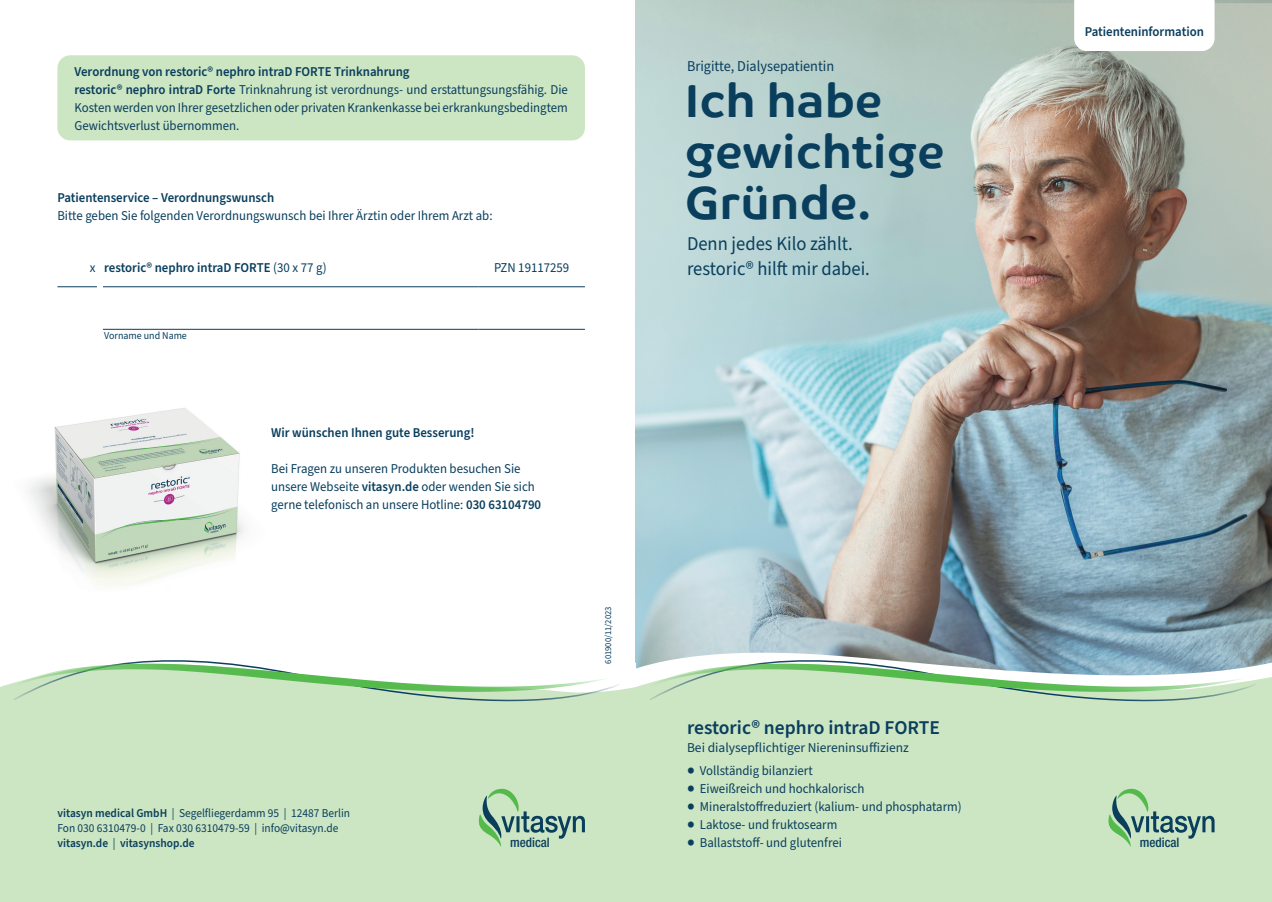
<style>
.page{position:relative;width:1272px;height:902px;background:#fff}
.page>*{position:absolute;margin:0;border:0;box-sizing:border-box;transform-origin:0 0}
.t1{font:700 46.5px/51px "Co Text";color:#093e5d}
.t2{font:19.5px/24px "Source Sans Pro";color:#093e5d;scale:.95 1}
.t3{font:600 19.5px "Source Sans Pro";color:#093e5d}
.t4{font:15px "Source Sans Pro";color:#093e5d;scale:.95 1}
.t5{font:13.5px/18px "Source Sans Pro";color:#093e5d;scale:.95 1}
.t6{font:600 13.5px "Source Sans Pro";color:#093e5d;scale:.95 1}
.t7{font:13.5px "Source Sans Pro";color:#093e5d}
.t8{font:500 condensed 13.05px "Helvetica Neue LT Pro";color:#093e5d}
.t9{font:12px/15px "Source Sans Pro";color:#093e5d;scale:.95 1}
.t10{font:10.5px "Source Sans Pro";color:#093e5d;scale:.95 1}
.t11{font:9px "Source Sans Pro";color:#093e5d;scale:.95 1}
.s1{font-weight:600}
.s2{font-weight:400}
.s3{font-family:"Source Code Pro"}
</style>
<div class="page">
<img style="left:29px;top:407px;width:216px;height:180px">
<img style="left:636px;top:0;width:635px;height:652px">
<div style="left:636px;top:662px;width:635px;height:239px;background:#cce5c3"></div>
<svg style="left:648px;top:652px;width:607px;height:55px"></svg>
<div style="left:0;top:662px;width:636px;height:239px;background:#cce5c3"></div>
<svg style="left:12px;top:660px;width:607px;height:47px"></svg>
<svg style="left:1108px;top:788px;width:106px;height:58px;background:#a8caad"></svg>
<svg style="left:1074px;top:0;width:140px;height:51px"></svg>
<svg style="left:478px;top:788px;width:107px;height:58px;background:#a8caad"></svg>
<div style="left:57px;top:55px;width:528px;height:85px;background:#cce5c3;border-radius:13px"></div>
<hr style="left:57px;top:286px;width:40px;height:1px;background:#093e5d">
<hr style="left:103px;top:286px;width:375px;height:1px;background:#093e5d">
<hr style="left:478px;top:286px;width:107px;height:1px;background:#093e5d">
<hr style="left:103px;top:329px;width:375px;height:1px;background:#093e5d">
<hr style="left:478px;top:329px;width:107px;height:1px;background:#093e5d">
<p class="t5" style="left:74px;top:63px;width:521px"><span class="s1">Verordnung von restoric® nephro intraD FORTE Trinknahrung<br>restoric® nephro intraD Forte</span> Trinknahrung ist verordnungs- und erstattungsungsfähig. Die Kosten werden von Ihrer gesetzlichen oder privaten Krankenkasse bei erkrankungsbedingtem Gewichtsverlust übernommen.</p>
<p class="t6" style="left:57px;top:189px;width:230px">Patientenservice – Verordnungswunsch</p>
<p class="t5" style="left:57px;top:207px;width:459px">Bitte geben Sie folgenden Verordnungswunsch bei Ihrer Ärztin oder Ihrem Arzt ab:</p>
<p class="t6" style="left:90px;top:259px;width:250px"><span class="s2">x</span> restoric® nephro intraD FORTE <span class="s2">(30 x 77 g)</span></p>
<p class="t5" style="left:494px;top:259px;width:80px">PZN 19117259</p>
<p class="t10" style="left:104px;top:329px;width:89px">Vorname und Name</p>
<p class="t6" style="left:271px;top:423px;width:215px">Wir wünschen Ihnen gute Besserung!</p>
<p class="t5" style="left:271px;top:459px;width:286px">Bei Fragen zu unseren Produkten besuchen Sie unsere Webseite <span class="s1">vitasyn.de</span> oder wenden Sie sich gerne telefonisch an unsere Hotline: <span class="s1">030 63104790</span></p>
<p class="t11" style="left:602px;top:663px;width:61px;rotate:-90deg">601900/11/2023</p>
<p class="t9" style="left:57px;top:805px;width:309px"><span class="s1">vitasyn medical GmbH</span> | Segelfliegerdamm 95 | 12487 Berlin<br>Fon 030 6310479-0 | Fax 030 6310479-59 | info@vitasyn.de <span class="s1">vitasyn.de</span> | <span class="s1">vitasynshop.de</span></p>
<p class="t8" style="left:510px;top:834px;width:41px">medical</p>
<p class="t4" style="left:687px;top:56px;width:156px">Brigitte, Dialysepatientin</p>
<h1 class="t1" style="left:685px;top:75px;width:261px">Ich habe gewichtige<br>Gründe.</h1>
<h2 class="t2" style="left:687px;top:232px;width:194px">Denn jedes Kilo zählt. restoric® hilft mir dabei.</h2>
<h2 class="t3" style="left:687px;top:714px;width:254px">restoric® nephro intraD FORTE</h2>
<p class="t7" style="left:687px;top:738px;width:223px">Bei dialysepflichtiger Niereninsuffizienz</p>
<p class="t5" style="left:687px;top:761px;width:134px"><span class="s3">●</span> Vollständig bilanziert</p>
<p class="t5" style="left:687px;top:779px;width:188px"><span class="s3">●</span> Eiweißreich und hochkalorisch</p>
<p class="t5" style="left:687px;top:797px;width:291px"><span class="s3">●</span> Mineralstoffreduziert (kalium- und phosphatarm)</p>
<p class="t5" style="left:687px;top:815px;width:160px"><span class="s3">●</span> Laktose- und fruktosearm</p>
<p class="t5" style="left:687px;top:833px;width:164px"><span class="s3">●</span> Ballaststoff- und glutenfrei</p>
<p class="t6" style="left:1084px;top:23px;width:127px">Patienteninformation</p>
<p class="t8" style="left:1139px;top:834px;width:41px">medical</p>
</div>
